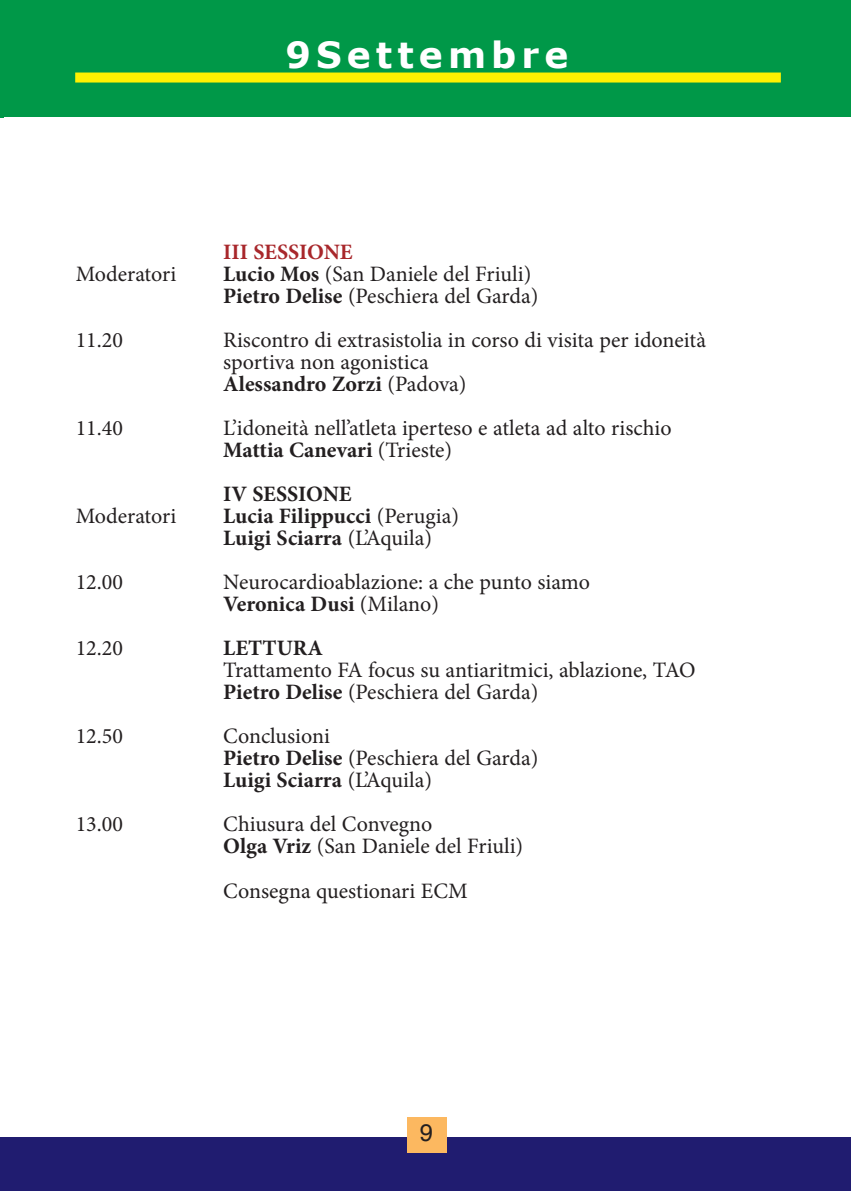
<style>
.page{position:relative;width:851px;height:1191px;background:#fff}
.page>*{position:absolute;margin:0;border:0;box-sizing:border-box;transform-origin:0 0}
.t1{font:700 36px "Verdana";letter-spacing:.14em;color:#fff}
.t2{font:24px "Helvetica";color:#231f20}
.t3{font:22px/22px "Minion Pro";color:#231f20}
.t4{font:700 22px/22px "Minion Pro";color:#231f20}
.t5{font:700 22px "Minion Pro";color:#a8272b}
.s1{font-weight:700}
.s2{font-weight:400}
</style>
<div class="page">
<div style="left:0;top:0;width:850px;height:117px;background:#009848"></div>
<div style="left:75px;top:73px;width:705px;height:10px;background:#fff101"></div>
<div style="left:0;top:1137px;width:850px;height:54px;background:#201c70"></div>
<div style="left:407px;top:1117px;width:39px;height:35px;background:#fcb860"></div>
<h1 class="t1" style="left:285px;top:32px;width:284px">9Settembre</h1>
<p class="t5" style="left:223px;top:244px;width:131px">III SESSIONE</p>
<p class="t3" style="left:76px;top:265px;width:102px">Moderatori</p>
<p class="t3" style="left:223px;top:265px;width:316px"><span class="s1">Lucio Mos</span> (San Daniele del Friuli)<br><span class="s1">Pietro Delise</span> (Peschiera del Garda)</p>
<p class="t3" style="left:76px;top:331px;width:49px">11.20</p>
<p class="t3" style="left:223px;top:331px;width:484px">Riscontro di extrasistolia in corso di visita per idoneità sportiva non agonistica<br><span class="s1">Alessandro Zorzi</span> (Padova)</p>
<p class="t3" style="left:76px;top:419px;width:49px">11.40</p>
<p class="t3" style="left:223px;top:419px;width:450px">L’idoneità nell’atleta iperteso e atleta ad alto rischio<br><span class="s1">Mattia Canevari</span> (Trieste)</p>
<p class="t4" style="left:223px;top:485px;width:130px">IV SESSIONE</p>
<p class="t3" style="left:76px;top:507px;width:102px">Moderatori</p>
<p class="t4" style="left:223px;top:507px;width:237px">Lucia Filippucci <span class="s2">(Perugia)<br></span>Luigi Sciarra <span class="s2">(L’Aquila)</span></p>
<p class="t3" style="left:76px;top:573px;width:49px">12.00</p>
<p class="t3" style="left:223px;top:573px;width:368px">Neurocardioablazione: a che punto siamo<br><span class="s1">Veronica Dusi</span> (Milano)</p>
<p class="t3" style="left:76px;top:639px;width:49px">12.20</p>
<p class="t4" style="left:223px;top:639px;width:101px">LETTURA</p>
<p class="t3" style="left:223px;top:661px;width:474px">Trattamento FA focus su antiaritmici, ablazione, TAO<br><span class="s1">Pietro Delise</span> (Peschiera del Garda)</p>
<p class="t3" style="left:76px;top:727px;width:49px">12.50</p>
<p class="t3" style="left:223px;top:727px;width:316px">Conclusioni<br><span class="s1">Pietro Delise</span> (Peschiera del Garda)<br><span class="s1">Luigi Sciarra</span> (L’Aquila)</p>
<p class="t3" style="left:76px;top:815px;width:49px">13.00</p>
<p class="t3" style="left:223px;top:815px;width:301px">Chiusura del Convegno<br><span class="s1">Olga Vriz</span> (San Daniele del Friuli)</p>
<p class="t3" style="left:223px;top:881px;width:246px">Consegna questionari ECM</p>
<p class="t2" style="left:420px;top:1122px;width:15px">9</p>
</div>
